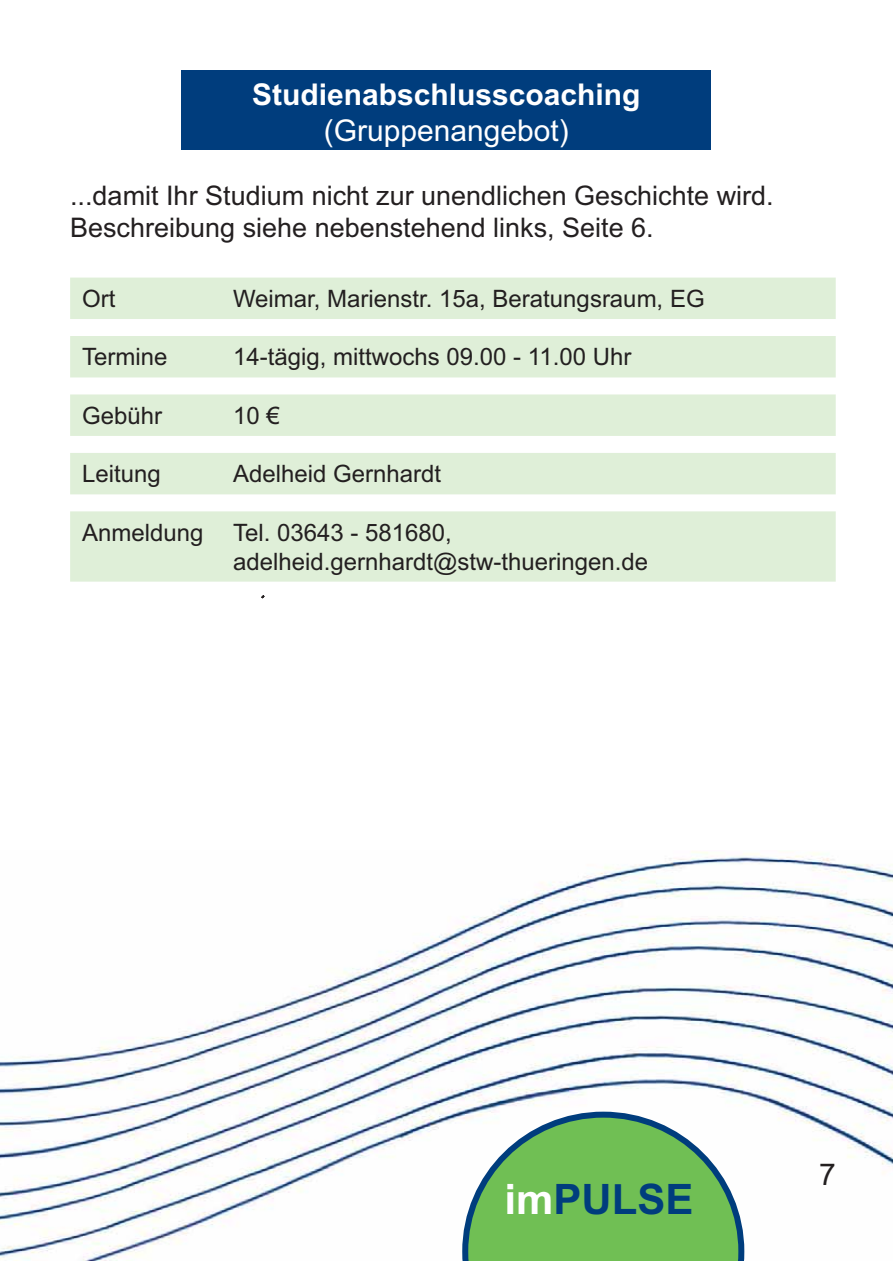
<style>
.page{position:relative;width:893px;height:1263px;background:#fff}
.page>*{position:absolute;margin:0;border:0;box-sizing:border-box;transform-origin:0 0}
.t1{font:700 42px "Arial";color:#003d7d}
.t2{font:700 30px "Arial";color:#fff}
.t3{font:30px "Arial";color:#fff}
.t4{font:30px "Arial";color:#231f20}
.t5{font:27px/32.4px "Arial";color:#231f20}
.t6{font:24px/28.8px "Arial";color:#231f20}
.s1{color:#fff}
</style>
<div class="page">
<div style="left:182px;top:71px;width:529px;height:79px;background:#003d7d"></div>
<img style="left:0;top:851px;width:893px;height:409px">
<svg style="left:462px;top:1112px;width:282px;height:148px"></svg>
<svg style="left:70px;top:278px;width:766px;height:304px;fill:#dfefd8"></svg>
<p class="t2" style="left:252px;top:83px;width:390px">Studienabschlusscoaching</p>
<p class="t3" style="left:324px;top:119px;width:247px">(Gruppenangebot)</p>
<p class="t5" style="left:70px;top:182px;width:705px">...damit Ihr Studium nicht zur unendlichen Geschichte wird.<br>Beschreibung siehe nebenstehend links, Seite 6.</p>
<p class="t6" style="left:82px;top:287px;width:35px">Ort</p>
<p class="t6" style="left:233px;top:287px;width:473px">Weimar, Marienstr. 15a, Beratungsraum, EG</p>
<p class="t6" style="left:82px;top:345px;width:87px">Termine</p>
<p class="t6" style="left:233px;top:345px;width:400px">14-tägig, mittwochs 09.00 - 11.00 Uhr</p>
<p class="t6" style="left:82px;top:403px;width:82px">Gebühr</p>
<p class="t6" style="left:233px;top:403px;width:48px">10 €</p>
<p class="t6" style="left:82px;top:462px;width:80px">Leitung</p>
<p class="t6" style="left:233px;top:462px;width:210px">Adelheid Gernhardt</p>
<p class="t6" style="left:233px;top:520px;width:417px;text-indent:-151px">Anmeldung Tel. 03643 - 581680, adelheid.gernhardt@stw-thueringen.de</p>
<h1 class="t1" style="left:504px;top:1184px;width:190px"><span class="s1">im</span>PULSE</h1>
<p class="t4" style="left:819px;top:1164px;width:18px">7</p>
</div>
